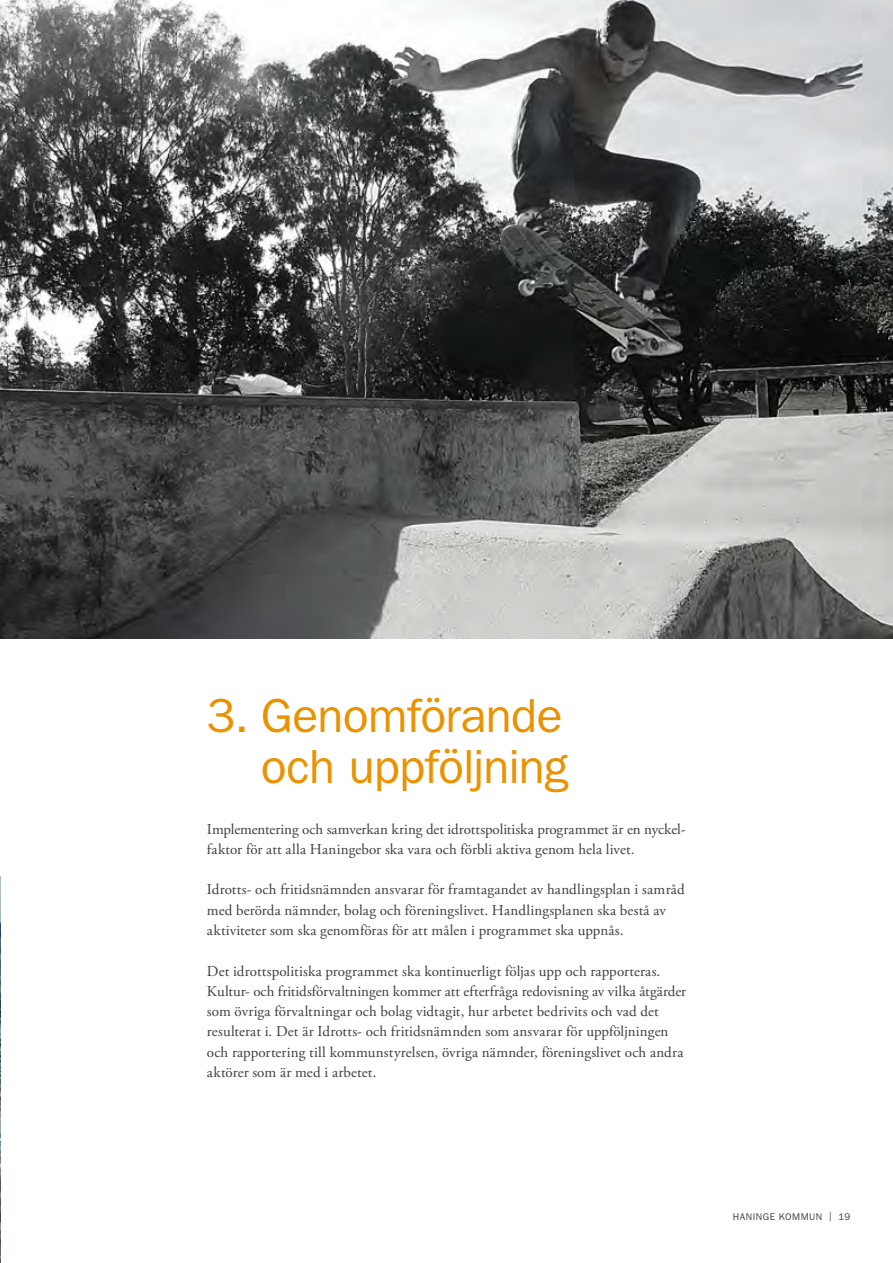
<style>
.page{position:relative;width:893px;height:1263px;background:#fff}
.page>*{position:absolute;margin:0;border:0;box-sizing:border-box;transform-origin:0 0}
.t1{font:48px/51px "ITC Franklin Gothic Std";letter-spacing:-.015em;color:#ea9200;text-align:right}
.t2{font:15px/20.2px "Adobe Garamond Pro";letter-spacing:.005em;color:#3e3d40}
.t3{font:9.75px "ITC Franklin Gothic Std";letter-spacing:.055em;color:#3e3d40}
</style>
<div class="page">
<img style="left:0;top:876px;width:1px;height:387px">
<img style="left:0;top:0;width:893px;height:639px">
<p class="t1" style="left:207px;top:691px;width:363px">3. Genomförande och uppföljning</p>
<p class="t2" style="left:207px;top:819px;width:480px">Implementering och samverkan kring det idrottspolitiska programmet är en nyckel&shy;faktor för att alla Haningebor ska vara och förbli aktiva genom hela livet.</p>
<p class="t2" style="left:207px;top:880px;width:479px">Idrotts- och fritidsnämnden ansvarar för framtagandet av handlingsplan i samråd med berörda nämnder, bolag och föreningslivet. Handlingsplanen ska bestå av aktiviteter som ska genomföras för att målen i programmet ska uppnås.</p>
<p class="t2" style="left:207px;top:961px;width:481px">Det idrottspolitiska programmet ska kontinuerligt följas upp och rapporteras.<br>Kultur- och fritidsförvaltningen kommer att efterfråga redovisning av vilka åtgärder som övriga förvaltningar och bolag vidtagit, hur arbetet bedrivits och vad det resulterat i. Det är Idrotts- och fritidsnämnden som ansvarar för uppföljningen och rapportering till kommunstyrelsen, övriga nämnder, föreningslivet och andra aktörer som är med i arbetet.</p>
<p class="t3" style="left:733px;top:1211px;width:119px">HANINGE KOMMUN | 19</p>
</div>
